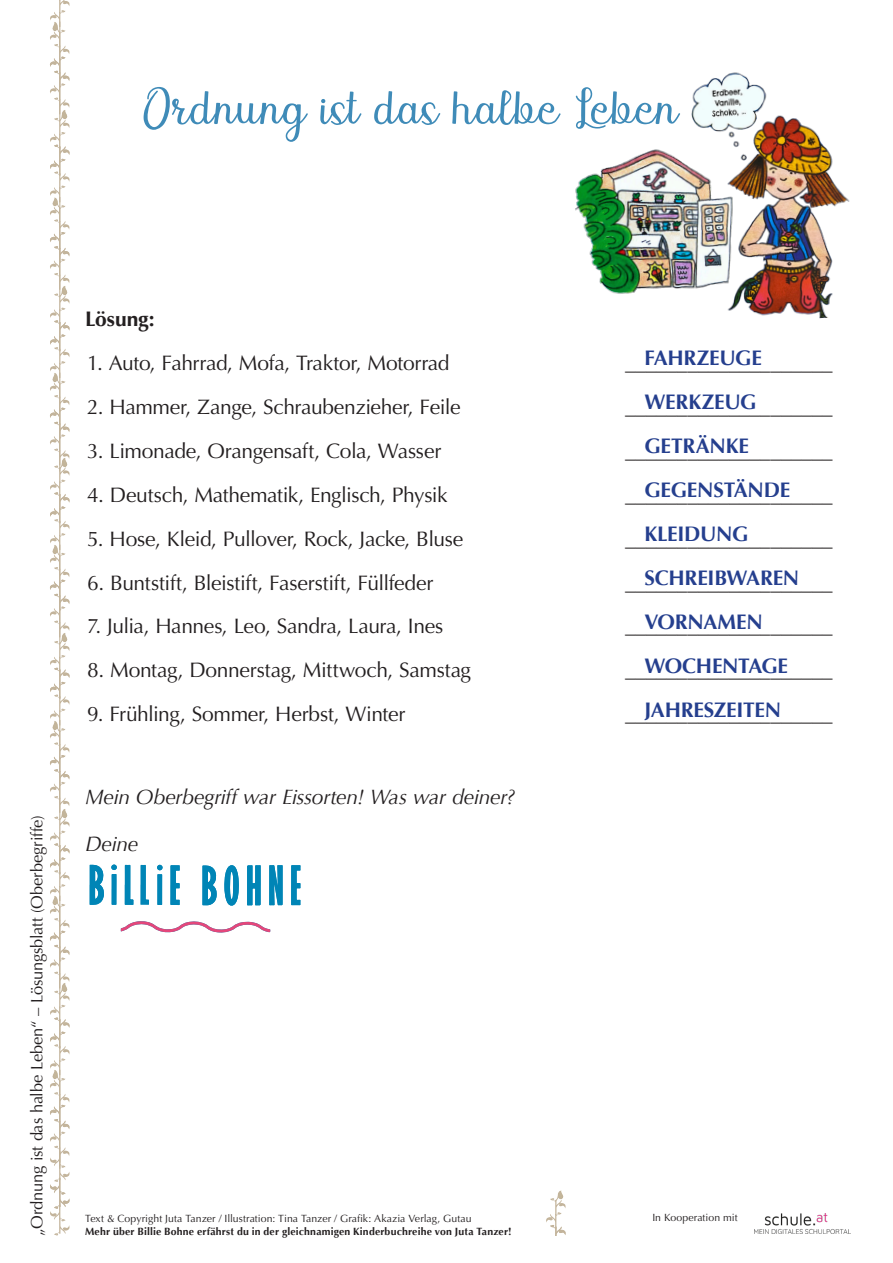
<style>
.page{position:relative;width:893px;height:1263px;background:#fff}
.page>*{position:absolute;margin:0;border:0;box-sizing:border-box;transform-origin:0 0}
.t1{font:51px "Rosmitta";letter-spacing:.005em;color:#3f8bb8}
.t2{font:21px "Optima";letter-spacing:-.02em;color:#231f20}
.t3{font:700 21px "Optima";letter-spacing:-.005em;color:#231f20}
.t4{font:700 21px/44px "Optima";letter-spacing:-.015em;color:#253f8e}
.t5{font:italic 21px "Optima";letter-spacing:-.015em;color:#231f20}
.t6{font:16.5px "Optima";letter-spacing:-.01em;color:#231f20}
.t7{font:10.5px "Optima";letter-spacing:.005em;color:#231f20}
.t8{font:700 10.5px "Optima";letter-spacing:.015em;color:#231f20}
</style>
<div class="page">
<svg style="left:90px;top:864px;width:210px;height:68px"></svg>
<img style="left:575px;top:72px;width:275px;height:247px">
<img style="left:755px;top:1213px;width:94px;height:20px">
<svg style="left:50px;top:0;width:20px;height:1236px"></svg>
<img style="left:50px;top:17px;width:19px;height:16px">
<hr style="left:59px;top:22px;width:1px;height:98px;background:#c3b49b">
<svg style="left:546px;top:1201px;width:20px;height:34px"></svg>
<img style="left:550px;top:1190px;width:14px;height:11px">
<h1 class="t1" style="left:141px;top:77px;width:539px">Ordnung ist das halbe Leben</h1>
<p class="t6" style="left:27px;top:1235px;width:422px;rotate:-90deg">„Ordnung ist das halbe Leben“ – Lösungsblatt (Oberbegriffe)</p>
<p class="t3" style="left:85px;top:306px;width:71px">Lösung:</p>
<p class="t2" style="left:87px;top:350px;width:364px">1. Auto, Fahrrad, Mofa, Traktor, Motorrad</p>
<p class="t2" style="left:87px;top:394px;width:375px">2. Hammer, Zange, Schraubenzieher, Feile</p>
<p class="t2" style="left:87px;top:438px;width:356px">3. Limonade, Orangensaft, Cola, Wasser</p>
<p class="t2" style="left:87px;top:482px;width:362px">4. Deutsch, Mathematik, Englisch, Physik</p>
<p class="t2" style="left:87px;top:526px;width:378px">5. Hose, Kleid, Pullover, Rock, Jacke, Bluse</p>
<p class="t2" style="left:87px;top:570px;width:348px">6. Buntstift, Bleistift, Faserstift, Füllfeder</p>
<p class="t2" style="left:87px;top:614px;width:358px">7. Julia, Hannes, Leo, Sandra, Laura, Ines</p>
<p class="t2" style="left:87px;top:658px;width:385px">8. Montag, Donnerstag, Mittwoch, Samstag</p>
<p class="t2" style="left:87px;top:702px;width:320px">9. Frühling, Sommer, Herbst, Winter</p>
<p class="t5" style="left:85px;top:785px;width:432px">Mein Oberbegriff war Eissorten! Was war deiner?</p>
<p class="t5" style="left:85px;top:831px;width:55px">Deine</p>
<p class="t7" style="left:85px;top:1212px;width:388px">Text &amp; Copyright Juta Tanzer / Illustration: Tina Tanzer / Grafik: Akazia Verlag, Gutau</p>
<p class="t8" style="left:85px;top:1225px;width:428px">Mehr über Billie Bohne erfährst du in der gleichnamigen Kinderbuchreihe von Juta Tanzer!</p>
<p class="t4" style="left:644px;top:336px;width:156px">FAHRZEUGE<br>WERKZEUG<br>GETRÄNKE<br>GEGENSTÄNDE<br>KLEIDUNG<br>SCHREIBWAREN<br>VORNAMEN<br>WOCHENTAGE<br>JAHRESZEITEN</p>
<p class="t3" style="left:625px;top:350px;width:209px">____________________</p>
<p class="t3" style="left:625px;top:394px;width:209px">____________________</p>
<p class="t3" style="left:625px;top:438px;width:209px">____________________</p>
<p class="t3" style="left:625px;top:482px;width:209px">____________________</p>
<p class="t3" style="left:625px;top:526px;width:209px">____________________</p>
<p class="t3" style="left:625px;top:570px;width:209px">____________________</p>
<p class="t3" style="left:625px;top:614px;width:209px">____________________</p>
<p class="t3" style="left:625px;top:658px;width:209px">____________________</p>
<p class="t3" style="left:625px;top:702px;width:209px">____________________</p>
<p class="t7" style="left:652px;top:1211px;width:87px">In Kooperation mit</p>
</div>
